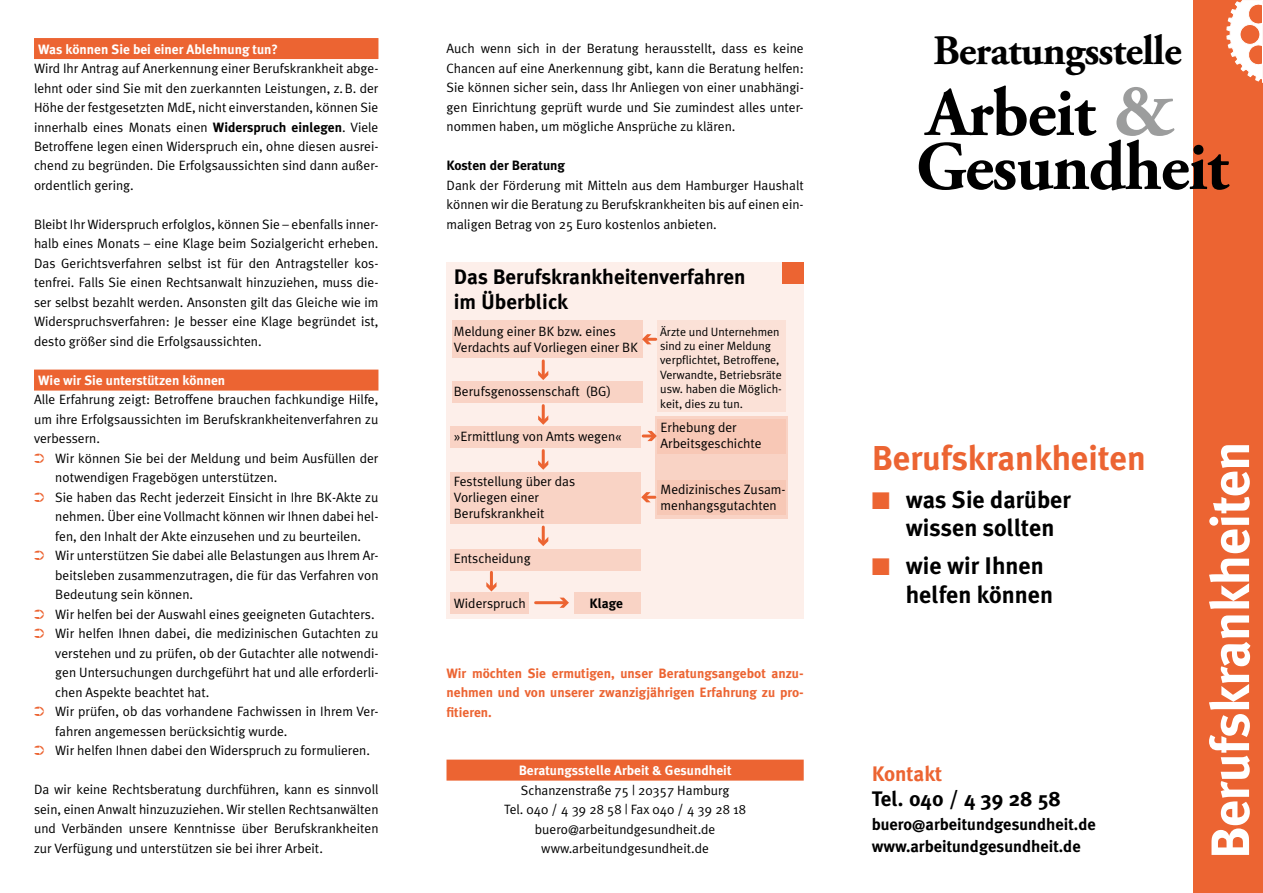
<style>
.page{position:relative;width:1263px;height:893px;background:#fff}
.page>*{position:absolute;margin:0;border:0;box-sizing:border-box;transform-origin:0 0}
.t1{font:700 69px/54px "Adobe Garamond Pro";letter-spacing:-.02em;color:#000}
.t2{font:700 54px "Meta Pro";letter-spacing:-.02em;color:#fff}
.t3{font:700 42px "Adobe Garamond Pro";letter-spacing:-.02em;color:#000}
.t4{font:700 34.5px "Meta Plus";color:#ec6432}
.t5{font:700 24px/28.8px "Meta Plus";color:#000}
.t6{font:700 21px/25.2px "Meta Plus";color:#000}
.t7{font:700 21px "Meta Plus";color:#ec6432}
.t8{font:700 16.5px/21.9px "Meta Plus";color:#000}
.t9{font:13.5px/19.5px "Meta Plus Normal";color:#000;text-align:justify}
.t10{font:700 13.5px/19.5px "Meta Plus";color:#ec6432;text-align:justify}
.t11{font:700 13.5px "Meta Plus";color:#fff}
.t12{font:700 13.5px "Meta Plus";color:#000}
.t13{font:12px/14.4px "Meta Plus Normal";color:#000}
.s1{font-family:"Meta Plus";font-weight:700}
.s2{color:#ec6432}
.s3{font-size:75px;color:#9c9d9d}
</style>
<div class="page">
<div style="left:1193px;top:0;width:70px;height:893px;background:#ec6432"></div>
<svg style="left:1226px;top:0;width:37px;height:83px"></svg>
<div style="left:34px;top:38px;width:344px;height:21px;background:#ec6432"></div>
<div style="left:34px;top:370px;width:344px;height:21px;background:#ec6432"></div>
<div style="left:446px;top:262px;width:358px;height:357px;background:#fdefea"></div>
<div style="left:452px;top:320px;width:190px;height:38px;background:#f9d3c5"></div>
<div style="left:657px;top:320px;width:129px;height:92px;background:#fbe1d7"></div>
<div style="left:452px;top:382px;width:190px;height:21px;background:#f9d3c5"></div>
<div style="left:451px;top:426px;width:190px;height:21px;background:#f9d3c5"></div>
<div style="left:451px;top:549px;width:190px;height:21px;background:#f9d3c5"></div>
<div style="left:451px;top:592px;width:78px;height:21px;background:#f9d3c5"></div>
<div style="left:574px;top:592px;width:67px;height:21px;background:#f9d3c5"></div>
<div style="left:451px;top:472px;width:190px;height:51px;background:#f9d3c5"></div>
<div style="left:655px;top:416px;width:133px;height:102px;background:linear-gradient(to right,#f8cdbd,#f8cdbd)"></div>
<div style="left:657px;top:480px;width:128px;height:35px;background:#f7c8b6"></div>
<div style="left:782px;top:262px;width:22px;height:22px;background:#ec6432"></div>
<svg style="left:642px;top:334px;width:14px;height:10px"></svg>
<svg style="left:643px;top:431px;width:14px;height:10px"></svg>
<svg style="left:641px;top:492px;width:14px;height:10px"></svg>
<hr style="left:542px;top:361px;width:3px;height:15px;background:#ec6432">
<svg style="left:538px;top:371px;width:10px;height:9px"></svg>
<hr style="left:542px;top:406px;width:3px;height:15px;background:#ec6432">
<svg style="left:538px;top:415px;width:10px;height:10px"></svg>
<hr style="left:542px;top:451px;width:3px;height:15px;background:#ec6432">
<svg style="left:538px;top:460px;width:10px;height:10px"></svg>
<hr style="left:542px;top:527px;width:3px;height:16px;background:#ec6432">
<svg style="left:538px;top:537px;width:10px;height:9px"></svg>
<hr style="left:490px;top:572px;width:3px;height:16px;background:#ec6432">
<svg style="left:486px;top:582px;width:10px;height:9px"></svg>
<hr style="left:536px;top:601px;width:29px;height:3px;background:#ec6432">
<svg style="left:559px;top:598px;width:10px;height:10px"></svg>
<div style="left:446px;top:760px;width:358px;height:21px;background:#ec6432"></div>
<p class="t11" style="left:38px;top:41px;width:241px">Was können Sie bei einer Ablehnung tun?</p>
<p class="t9" style="left:34px;top:58px;width:346px">Wird Ihr Antrag auf Anerkennung einer Berufskrankheit abge&shy;lehnt oder sind Sie mit den zuerkannten Leistungen, z.B. der Höhe der festgesetzten MdE, nicht einverstanden, können Sie innerhalb eines Monats einen <span class="s1">Widerspruch einlegen</span>. Viele Betroffene legen einen Widerspruch ein, ohne diesen ausrei&shy;chend zu begründen. Die Erfolgsaussichten sind dann außer&shy;ordentlich gering.</p>
<p class="t9" style="left:34px;top:214px;width:346px">Bleibt Ihr Widerspruch erfolglos, können Sie – ebenfalls inner&shy;halb eines Monats – eine Klage beim Sozialgericht erheben.<br>Das Gerichtsverfahren selbst ist für den Antragsteller kos&shy;tenfrei. Falls Sie einen Rechtsanwalt hinzuziehen, muss die&shy;ser selbst bezahlt werden. Ansonsten gilt das Gleiche wie im Widerspruchsverfahren: Je besser eine Klage begründet ist, desto größer sind die Erfolgsaussichten.</p>
<p class="t11" style="left:38px;top:372px;width:189px">Wie wir Sie unterstützen können</p>
<p class="t9" style="left:34px;top:390px;width:346px">Alle Erfahrung zeigt: Betroffene brauchen fachkundige Hilfe,</p>
<p class="t9" style="left:34px;top:409px;width:346px">um ihre Erfolgsaussichten im Berufskrankheitenverfahren zu</p>
<p class="t9" style="left:34px;top:429px;width:68px">verbessern.</p>
<p class="t9" style="left:34px;top:448px;width:346px"><span class="s2">➲</span> Wir können Sie bei der Meldung und beim Ausfüllen der</p>
<p class="t9" style="left:55px;top:468px;width:224px">notwendigen Fragebögen unterstützen.</p>
<p class="t9" style="left:34px;top:487px;width:346px"><span class="s2">➲</span> Sie haben das Recht jederzeit Einsicht in Ihre BK-Akte zu</p>
<p class="t9" style="left:55px;top:507px;width:325px">nehmen. Über eine Vollmacht können wir Ihnen dabei hel-</p>
<p class="t9" style="left:55px;top:526px;width:307px">fen, den Inhalt der Akte einzusehen und zu beurteilen.</p>
<p class="t9" style="left:34px;top:546px;width:346px"><span class="s2">➲</span> Wir unterstützen Sie dabei alle Belastungen aus Ihrem Ar-</p>
<p class="t9" style="left:55px;top:565px;width:325px">beitsleben zusammenzutragen, die für das Verfahren von</p>
<p class="t9" style="left:55px;top:585px;width:139px">Bedeutung sein können.</p>
<p class="t9" style="left:34px;top:604px;width:342px"><span class="s2">➲</span> Wir helfen bei der Auswahl eines geeigneten Gutachters.</p>
<p class="t9" style="left:34px;top:624px;width:346px"><span class="s2">➲</span> Wir helfen Ihnen dabei, die medizinischen Gutachten zu</p>
<p class="t9" style="left:55px;top:643px;width:325px">verstehen und zu prüfen, ob der Gutachter alle notwendi-</p>
<p class="t9" style="left:55px;top:663px;width:325px">gen Untersuchungen durchgeführt hat und alle erforderli-</p>
<p class="t9" style="left:55px;top:682px;width:156px">chen Aspekte beachtet hat.</p>
<p class="t9" style="left:34px;top:702px;width:346px"><span class="s2">➲</span> Wir prüfen, ob das vorhandene Fachwissen in Ihrem Ver-</p>
<p class="t9" style="left:55px;top:721px;width:234px">fahren angemessen berücksichtig wurde.</p>
<p class="t9" style="left:34px;top:741px;width:337px"><span class="s2">➲</span> Wir helfen Ihnen dabei den Widerspruch zu formulieren.</p>
<p class="t9" style="left:34px;top:780px;width:346px">Da wir keine Rechtsberatung durchführen, kann es sinnvoll sein, einen Anwalt hinzuzuziehen. Wir stellen Rechtsanwälten und Verbänden unsere Kenntnisse über Berufskrankheiten zur Verfügung und unterstützen sie bei ihrer Arbeit.</p>
<p class="t9" style="left:446px;top:39px;width:359px">Auch wenn sich in der Beratung herausstellt, dass es keine Chancen auf eine Anerkennung gibt, kann die Beratung helfen:<br>Sie können sicher sein, dass Ihr Anliegen von einer unabhängi&shy;gen Einrichtung geprüft wurde und Sie zumindest alles unter&shy;nommen haben, um mögliche Ansprüche zu klären.</p>
<p class="t12" style="left:446px;top:158px;width:120px">Kosten der Beratung</p>
<p class="t9" style="left:446px;top:175px;width:359px">Dank der Förderung mit Mitteln aus dem Hamburger Haushalt können wir die Beratung zu Berufskrankheiten bis auf einen ein&shy;maligen Betrag von 25 Euro kostenlos anbieten.</p>
<h3 class="t6" style="left:454px;top:264px;width:293px">Das Berufskrankheitenverfahren im Überblick</h3>
<p class="t9" style="left:454px;top:323px;width:185px;line-height:16.2px">Meldung einer BK bzw. eines<br>Verdachts auf Vorliegen einer BK</p>
<p class="t9" style="left:454px;top:382px;width:159px">Berufsgenossenschaft (BG)</p>
<p class="t9" style="left:454px;top:426px;width:170px">»Ermittlung von Amts wegen«</p>
<p class="t9" style="left:454px;top:473px;width:123px;line-height:16.2px;text-align:left">Feststellung über das<br>Vorliegen einer<br>Berufskrankheit</p>
<p class="t9" style="left:454px;top:548px;width:78px">Entscheidung</p>
<p class="t9" style="left:454px;top:593px;width:73px">Widerspruch</p>
<p class="t12" style="left:589px;top:595px;width:35px">Klage</p>
<p class="t13" style="left:660px;top:324px;width:123px">Ärzte und Unternehmen sind zu einer Meldung verpflichtet, Betroffene,<br>Verwandte, Betriebsräte usw. haben die Möglich&shy;keit, dies zu tun.</p>
<p class="t9" style="left:660px;top:419px;width:103px;line-height:16.2px">Erhebung der<br>Arbeitsgeschichte</p>
<p class="t9" style="left:660px;top:481px;width:127px;line-height:16.2px">Medizinisches Zusam&shy;menhangsgutachten</p>
<p class="t10" style="left:446px;top:663px;width:359px">Wir möchten Sie ermutigen, unser Beratungsangebot anzu&shy;nehmen und von unserer zwanzigjährigen Erfahrung zu pro&shy;fitieren.</p>
<p class="t11" style="left:519px;top:763px;width:214px">Beratungsstelle Arbeit &amp; Gesundheit</p>
<p class="t9" style="left:504px;top:780px;width:243px;text-align:center">Schanzenstraße 75 | 20357 Hamburg<br>Tel. 040 / 4 39 28 58 | Fax 040 / 4 39 28 18 buero@arbeitundgesundheit.de www.arbeitundgesundheit.de</p>
<h3 class="t3" style="left:933px;top:27px;width:250px">Beratungsstelle</h3>
<h1 class="t1" style="left:916px;top:87px;width:314px">Arbeit <span class="s3">&amp;<br></span>Gesundheit</h1>
<h3 class="t4" style="left:872px;top:438px;width:276px">Berufskrankheiten</h3>
<h3 class="t5" style="left:906px;top:485px;width:167px;text-indent:-34px"><span class="s2">■</span> was Sie darüber wissen sollten</h3>
<h3 class="t5" style="left:906px;top:551px;width:149px;text-indent:-34px"><span class="s2">■</span> wie wir Ihnen helfen können</h3>
<h3 class="t7" style="left:872px;top:762px;width:72px">Kontakt</h3>
<h3 class="t6" style="left:872px;top:786px;width:191px">Tel. 040 / 4 39 28 58</h3>
<p class="t8" style="left:872px;top:814px;width:226px">buero@arbeitundgesundheit.de www.arbeitundgesundheit.de</p>
<h2 class="t2" style="left:1196px;top:859px;width:419px;rotate:-90deg">Berufskrankheiten</h2>
</div>
